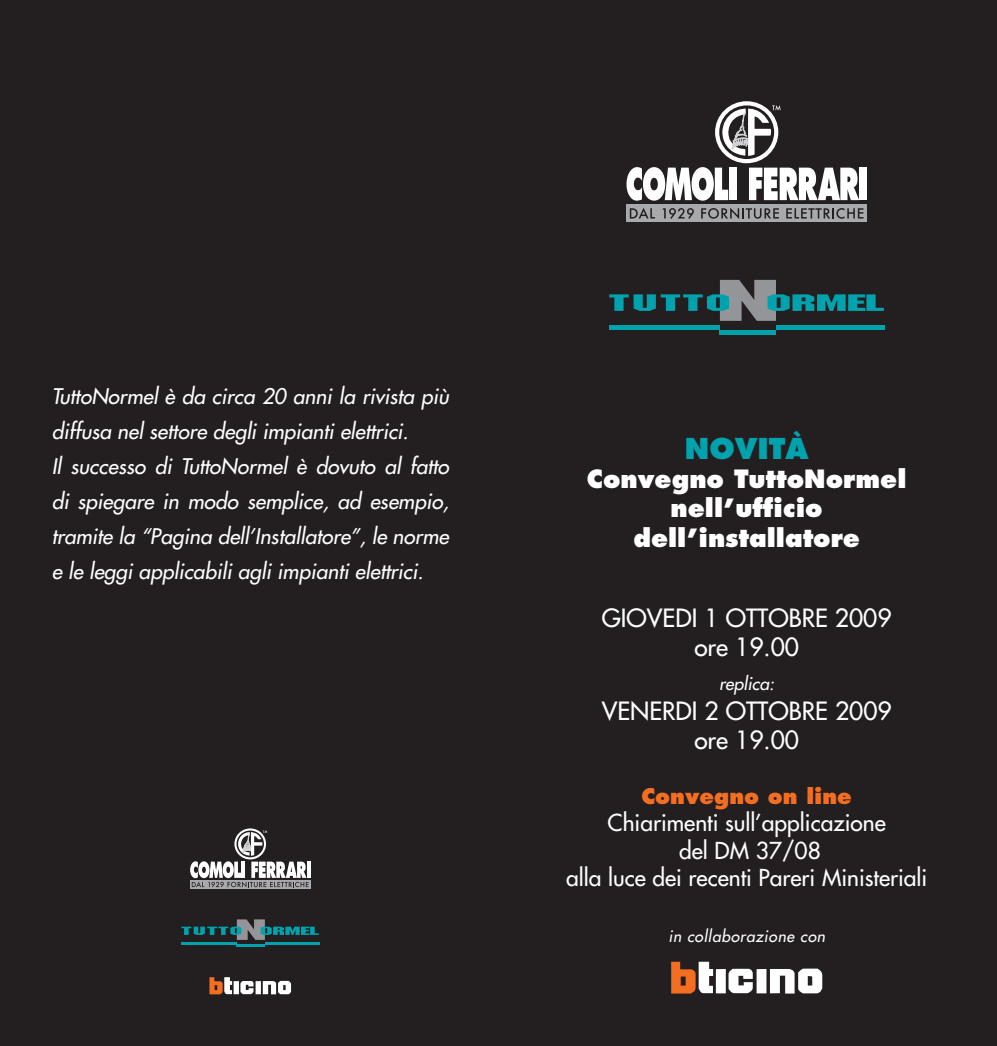
<style>
.page{position:relative;width:997px;height:1046px;background:#fff}
.page>*{position:absolute;margin:0;border:0;box-sizing:border-box;transform-origin:0 0}
.t1{font:800 28px "Futura";color:#00a2ad}
.t2{font:24.5px/29.4px "Futura";color:#fff;text-align:center}
.t3{font:800 24.5px/29.4px "Futura";color:#fff;text-align:center}
.t4{font:22.75px/27.3px "Futura";color:#fff;text-align:center}
.t5{font:italic 21px/35px "Futura";color:#fff}
.t6{font:800 21px "Futura";color:#f36e21}
.t7{font:italic 17.5px "Futura";color:#fff}
.t8{font:italic 15.75px "Futura";letter-spacing:.04em;color:#fff}
</style>
<div class="page">
<div style="left:0;top:0;width:996px;height:1046px;background:#231f20"></div>
<svg style="left:609px;top:280px;width:274px;height:41px"></svg>
<hr style="left:608px;top:326px;width:111px;height:4px;background:#00a2ad">
<hr style="left:719px;top:330px;width:56px;height:4px;background:#00a2ad">
<hr style="left:775px;top:326px;width:109px;height:4px;background:#00a2ad">
<svg style="left:181px;top:919px;width:138px;height:21px"></svg>
<hr style="left:181px;top:942px;width:56px;height:2px;background:#00a2ad">
<hr style="left:237px;top:944px;width:28px;height:2px;background:#00a2ad">
<hr style="left:265px;top:942px;width:54px;height:2px;background:#00a2ad">
<div style="left:626px;top:205px;width:240px;height:17px;background:#a8a9ad"></div>
<svg style="left:629px;top:208px;width:25px;height:10px"></svg>
<svg style="left:662px;top:208px;width:31px;height:11px"></svg>
<svg style="left:701px;top:208px;width:77px;height:11px"></svg>
<svg style="left:786px;top:208px;width:77px;height:11px"></svg>
<div style="left:714px;top:101px;width:64px;height:62px;border:4px solid #fff;border-radius:50%"></div>
<svg style="left:626px;top:167px;width:102px;height:34px"></svg>
<div style="left:729px;top:168px;width:7px;height:32px;background:#fff"></div>
<svg style="left:748px;top:168px;width:111px;height:32px"></svg>
<div style="left:859px;top:168px;width:7px;height:32px;background:#fff"></div>
<svg style="left:722px;top:105px;width:58px;height:51px"></svg>
<div style="left:190px;top:880px;width:120px;height:9px;background:#a8a9ad"></div>
<div style="left:234px;top:828px;width:32px;height:31px;border:2px solid #fff;border-radius:50%"></div>
<hr style="left:306px;top:861px;width:4px;height:17px;background:#fff">
<svg style="left:190px;top:830px;width:118px;height:57px"></svg>
<svg style="left:671px;top:962px;width:42px;height:31px"></svg>
<div style="left:715px;top:969px;width:10px;height:24px;background:#fff"></div>
<svg style="left:728px;top:969px;width:24px;height:24px"></svg>
<div style="left:756px;top:969px;width:10px;height:24px;background:#fff"></div>
<svg style="left:769px;top:968px;width:53px;height:25px"></svg>
<svg style="left:209px;top:977px;width:23px;height:17px"></svg>
<div style="left:233px;top:981px;width:6px;height:13px;background:#fff"></div>
<svg style="left:240px;top:981px;width:13px;height:13px"></svg>
<div style="left:255px;top:981px;width:6px;height:13px;background:#fff"></div>
<svg style="left:263px;top:981px;width:28px;height:13px"></svg>
<p class="t5" style="left:52px;top:380px;width:398px">TuttoNormel è da circa 20 anni la rivista più diffusa nel settore degli impianti elettrici.<br>Il successo di TuttoNormel è dovuto al fatto di spiegare in modo semplice, ad esempio, tramite la “Pagina dell’Installatore”, le norme e le leggi applicabili agli impianti elettrici.</p>
<h1 class="t1" style="left:684px;top:436px;width:125px">NOVITÀ</h1>
<p class="t3" style="left:586px;top:466px;width:321px">Convegno TuttoNormel nell’ufficio dell’installatore</p>
<p class="t2" style="left:601px;top:605px;width:291px">GIOVEDI 1 OTTOBRE 2009 ore 19.00</p>
<p class="t7" style="left:718px;top:675px;width:57px">replica:</p>
<p class="t2" style="left:601px;top:698px;width:291px">VENERDI 2 OTTOBRE 2009 ore 19.00</p>
<p class="t6" style="left:641px;top:787px;width:212px">Convegno on line</p>
<p class="t4" style="left:566px;top:811px;width:363px">Chiarimenti sull’applicazione<br>del DM 37/08<br>alla luce dei recenti Pareri Ministeriali</p>
<p class="t8" style="left:668px;top:928px;width:158px">in collaborazione con</p>
</div>
